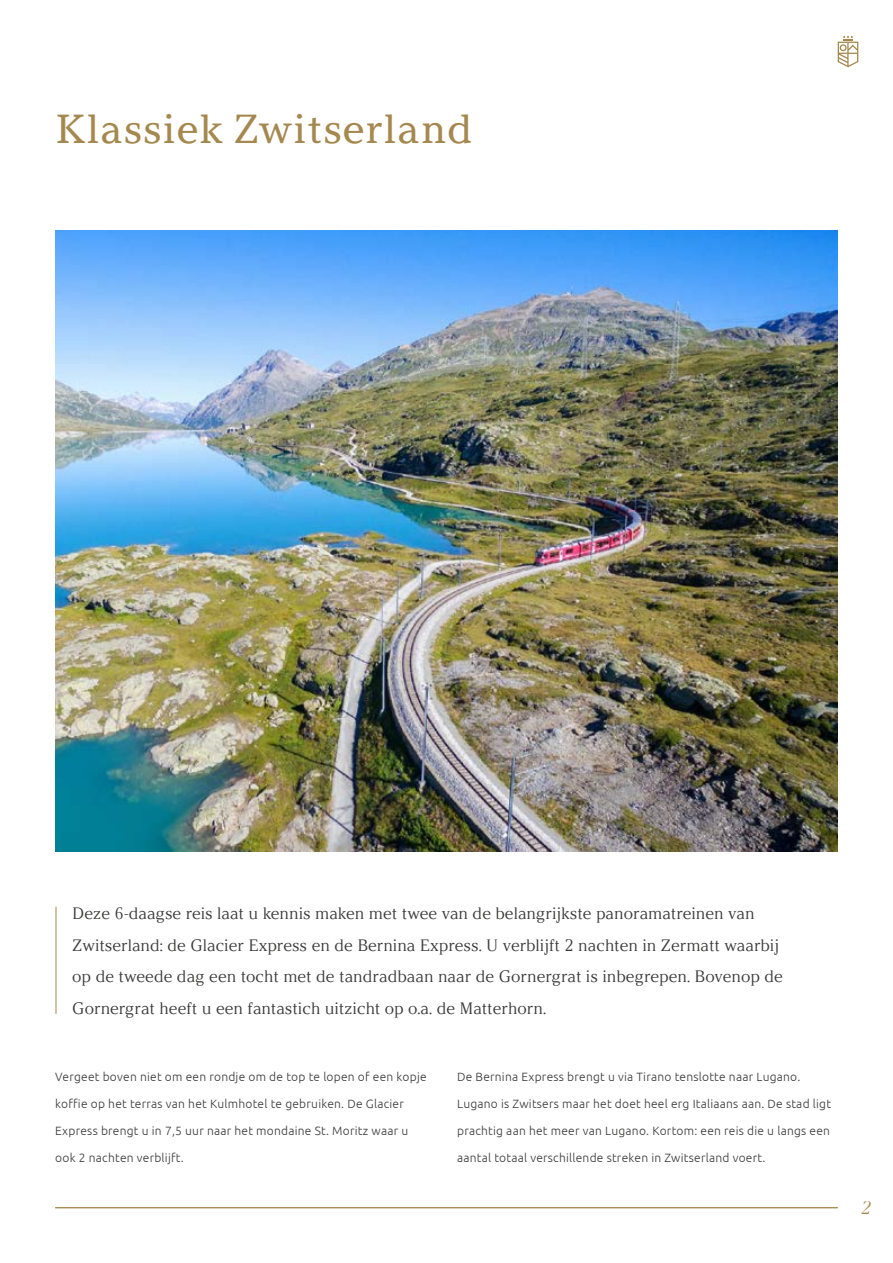
<style>
.page{position:relative;width:893px;height:1263px;background:#fff}
.page>*{position:absolute;margin:0;border:0;box-sizing:border-box;transform-origin:0 0}
.t1{font:40.5px "Argesta Text";color:#a5884e}
.t2{font:italic 18px "Argesta Hairline";color:#a5884e}
.t3{font:16.5px/31.5px "Argesta Display";color:#383837}
.t4{font:300 12px "Ubuntu";letter-spacing:.02em;color:#383837}
</style>
<div class="page">
<svg style="left:838px;top:36px;width:20px;height:31px"></svg>
<hr style="left:55px;top:1207px;width:783px;height:1px;background:#a5884e">
<hr style="left:56px;top:907px;width:1px;height:107px;background:#a5884e">
<img style="left:56px;top:231px;width:781px;height:621px">
<h1 class="t1" style="left:55px;top:104px;width:419px">Klassiek Zwitserland</h1>
<p class="t3" style="left:72px;top:898px;width:712px">Deze 6-daagse reis laat u kennis maken met twee van de belangrijkste panoramatreinen van Zwitserland: de Glacier Express en de Bernina Express. U verblijft 2 nachten in Zermatt waarbij op de tweede dag een tocht met de tandradbaan naar de Gornergrat is inbegrepen. Bovenop de Gornergrat heeft u een fantastich uitzicht op o.a. de Matterhorn.</p>
<p class="t4" style="left:55px;top:1070px;width:373px">Vergeet boven niet om een rondje om de top te lopen of een kopje</p>
<p class="t4" style="left:55px;top:1097px;width:350px">koffie op het terras van het Kulmhotel te gebruiken. De Glacier</p>
<p class="t4" style="left:55px;top:1124px;width:355px">Express brengt u in 7,5 uur naar het mondaine St. Moritz waar u</p>
<p class="t4" style="left:55px;top:1151px;width:130px">ook 2 nachten verblijft.</p>
<p class="t4" style="left:457px;top:1070px;width:345px">De Bernina Express brengt u via Tirano tenslotte naar Lugano.</p>
<p class="t4" style="left:457px;top:1097px;width:375px">Lugano is Zwitsers maar het doet heel erg Italiaans aan. De stad ligt</p>
<p class="t4" style="left:457px;top:1124px;width:374px">prachtig aan het meer van Lugano. Kortom: een reis die u langs een</p>
<p class="t4" style="left:457px;top:1151px;width:310px">aantal totaal verschillende streken in Zwitserland voert.</p>
<h2 class="t2" style="left:860px;top:1197px;width:12px">2</h2>
</div>
